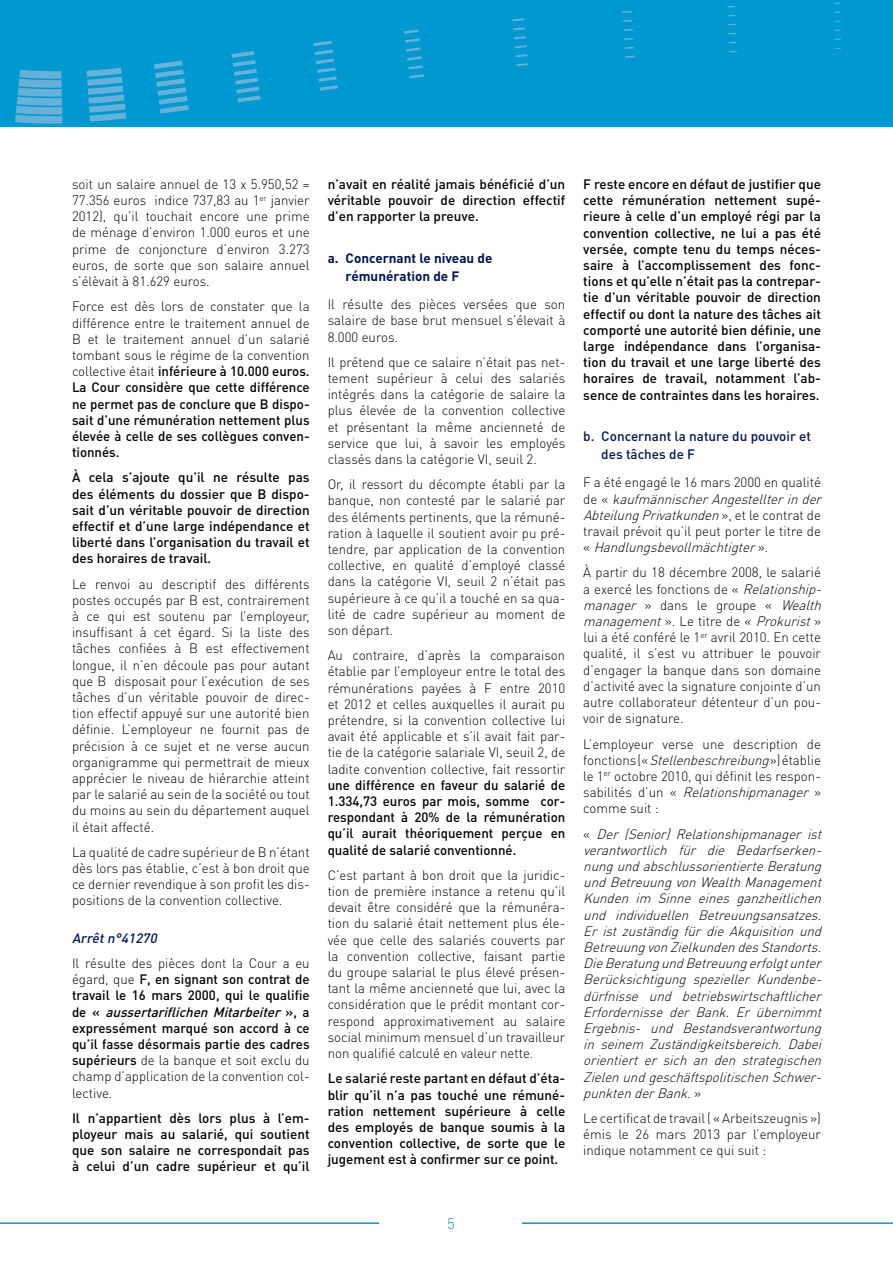
<style>
.page{position:relative;width:893px;height:1263px;background:#fff}
.page>*{position:absolute;margin:0;border:0;box-sizing:border-box;transform-origin:0 0}
.t1{font:300 15px "DIN Pro";color:#0098d1}
.t2{font:300 13.5px/16.2px "DIN Pro";color:#000;text-align:justify}
.t3{font:500 13.5px/16.2px "DIN Pro";color:#000;text-align:justify}
.t4{font:italic 300 13.5px/16.2px "DIN Pro";color:#000;text-align:justify}
.t5{font:500 13.5px/18px "DIN Pro";color:#001552}
.t6{font:700 13.5px/18px "DIN Pro";color:#001552}
.t7{font:italic 500 13.5px "DIN Pro";color:#001552}
.s1{font-weight:300}
.s2{font-style:italic}
.s3{font-style:normal}
</style>
<div class="page">
<hr style="left:0;top:1222px;width:893px;height:2px;background:#0098d1">
<div style="left:380px;top:1217px;width:142px;height:46px;background:#fff"></div>
<hr style="left:0;top:0;width:1px;height:126px;background:#0098d1">
<div style="left:1px;top:0;width:892px;height:126px;background:#0098d1"></div>
<svg style="left:512px;top:18px;width:13px;height:3px"></svg>
<svg style="left:622px;top:11px;width:10px;height:2px"></svg>
<svg style="left:513px;top:27px;width:12px;height:3px"></svg>
<svg style="left:623px;top:20px;width:10px;height:2px"></svg>
<svg style="left:514px;top:36px;width:12px;height:3px"></svg>
<svg style="left:623px;top:29px;width:10px;height:2px"></svg>
<svg style="left:515px;top:45px;width:12px;height:3px"></svg>
<svg style="left:624px;top:38px;width:10px;height:2px"></svg>
<svg style="left:516px;top:54px;width:12px;height:3px"></svg>
<svg style="left:625px;top:47px;width:9px;height:2px"></svg>
<svg style="left:15px;top:70px;width:48px;height:54px"></svg>
<svg style="left:87px;top:68px;width:40px;height:54px"></svg>
<svg style="left:154px;top:60px;width:35px;height:54px"></svg>
<svg style="left:231px;top:51px;width:30px;height:51px"></svg>
<svg style="left:313px;top:41px;width:25px;height:50px"></svg>
<svg style="left:404px;top:29px;width:20px;height:49px"></svg>
<svg style="left:516px;top:63px;width:13px;height:3px"></svg>
<svg style="left:625px;top:56px;width:10px;height:2px"></svg>
<p class="t2" style="left:72px;top:175px;width:239px">soit un salaire annuel de 13 x 5.950,52 = 77.356 euros indice 737,83 au 1<sup>er</sup> janvier 2012), qu’il touchait encore une prime de ménage d’environ 1.000 euros et une prime de conjoncture d’environ 3.273 euros, de sorte que son salaire annuel s’élèvait à 81.629 euros.</p>
<p class="t3" style="left:72px;top:298px;width:239px"><span class="s1">Force est dès lors de constater que la différence entre le traitement annuel de B et le traitement annuel d’un salarié tombant sous le régime de la convention collective était</span> inférieure à 10.000 euros.<br>La Cour considère que cette différence ne permet pas de conclure que B dispo&shy;sait d’une rémunération nettement plus élevée à celle de ses collègues conven&shy;tionnés.</p>
<p class="t3" style="left:72px;top:469px;width:239px">À cela s’ajoute qu’il ne résulte pas des éléments du dossier que B dispo&shy;sait d’un véritable pouvoir de direction effectif et d’une large indépendance et liberté dans l’organisation du travail et des horaires de travail.</p>
<p class="t2" style="left:72px;top:575px;width:239px">Le renvoi au descriptif des différents postes occupés par B est, contrairement à ce qui est soutenu par l’employeur, insuffisant à cet égard. Si la liste des tâches confiées à B est effectivement longue, il n’en découle pas pour autant que B disposait pour l’exécution de ses tâches d’un véritable pouvoir de direc&shy;tion effectif appuyé sur une autorité bien définie. L’employeur ne fournit pas de précision à ce sujet et ne verse aucun organigramme qui permettrait de mieux apprécier le niveau de hiérarchie atteint par le salarié au sein de la société ou tout du moins au sein du département auquel il était affecté.</p>
<p class="t2" style="left:72px;top:843px;width:239px">La qualité de cadre supérieur de B n’étant dès lors pas établie, c’est à bon droit que ce dernier revendique à son profit les dis&shy;positions de la convention collective.</p>
<p class="t7" style="left:72px;top:929px;width:90px">Arrêtn°41270</p>
<p class="t3" style="left:72px;top:954px;width:239px"><span class="s1">Il résulte des pièces dont la Cour a eu égard, que</span> F, en signant son contrat de travail le 16 mars 2000, qui le qualifie d e « <span class="s2">aussertariflichen Mitarbeiter</span> » , a expressément marqué son accord à ce qu’il fasse désormais partie des cadres supérieurs <span class="s1">de la banque et soit exclu du champ d’application de la convention col&shy;lective.</span></p>
<p class="t3" style="left:72px;top:1109px;width:239px">Il n’appartient dès lors plus à l’em&shy;ployeur mais au salarié, qui soutient que son salaire ne correspondait pas à celui d’un cadre supérieur et qu’il</p>
<p class="t3" style="left:328px;top:175px;width:239px">n’avait en réalité jamais bénéficié d’un véritable pouvoir de direction effectif d’en rapporter la preuve.</p>
<p class="t6" style="left:346px;top:249px;width:148px;text-indent:-18px">a. Concernant le niveau de rémunération de F</p>
<p class="t2" style="left:328px;top:296px;width:239px">Il résulte des pièces versées que son salaire de base brut mensuel s’élevait à 8.000 euros.</p>
<p class="t2" style="left:328px;top:353px;width:239px">Il prétend que ce salaire n’était pas net&shy;tement supérieur à celui des salariés intégrés dans la catégorie de salaire la plus élevée de la convention collective et présentant la même ancienneté de service que lui, à savoir les employés classés dans la catégorie VI, seuil 2.</p>
<p class="t2" style="left:328px;top:476px;width:239px">Or, il ressort du décompte établi par la banque, non contesté par le salarié par des éléments pertinents, que la rémuné&shy;ration à laquelle il soutient avoir pu pré&shy;tendre, par application de la convention collective, en qualité d’employé classé dans la catégorie VI, seuil 2 n’était pas supérieure à ce qu’il a touché en sa qua&shy;lité de cadre supérieur au moment de son départ.</p>
<p class="t2" style="left:328px;top:647px;width:239px">Au contraire, d’après la comparaison établie par l’employeur entre le total des rémunérations payées à F entre 2010 et 2012 et celles auxquelles il aurait pu prétendre, si la convention collective lui avait été applicable et s’il avait fait par&shy;tie de la catégorie salariale VI, seuil 2, de ladite convention collective, fait ressortir</p>
<p class="t3" style="left:328px;top:776px;width:239px">une différence en faveur du salarié de 1.334,73 euros par mois, somme cor&shy;respondant à 20% de la rémunération qu’il aurait théoriquement perçue en qualité de salarié conventionné.</p>
<p class="t2" style="left:328px;top:866px;width:239px">C’est partant à bon droit que la juridic&shy;tion de première instance a retenu qu’il devait être considéré que la rémunéra&shy;tion du salarié était nettement plus éle&shy;vée que celle des salariés couverts par la convention collective, faisant partie du groupe salarial le plus élevé présen&shy;tant la même ancienneté que lui, avec la considération que le prédit montant cor&shy;respond approximativement au salaire social minimum mensuel d’un travailleur non qualifié calculé en valeur nette.</p>
<p class="t3" style="left:328px;top:1070px;width:239px">Le salarié reste partant en défaut d’éta&shy;blir qu’il n’a pas touché une rémuné&shy;ration nettement supérieure à celle des employés de banque soumis à la convention collective, de sorte que le jugement est à confirmer sur ce point.</p>
<p class="t1" style="left:447px;top:1213px;width:9px">5</p>
<p class="t3" style="left:583px;top:175px;width:239px">F reste encore en défaut de justifier que cette rémunération nettement supé&shy;rieure à celle d’un employé régi par la convention collective, ne lui a pas été versée, compte tenu du temps néces&shy;saire à l’accomplissement des fonc&shy;tions et qu’elle n’était pas la contrepar&shy;tie d’un véritable pouvoir de direction effectif ou dont la nature des tâches ait comporté une autorité bien définie, une large indépendance dans l’organisa&shy;tion du travail et une large liberté des horaires de travail, notamment l’ab&shy;sence de contraintes dans les horaires.</p>
<p class="t5" style="left:601px;top:427px;width:211px;text-indent:-18px">b. Concernant la nature du pouvoir et des tâches de F</p>
<p class="t2" style="left:583px;top:474px;width:244px;text-align:left">F a été engagé le 16 mars 2000 en qualité d e « <span class="s2">kaufmännischerAngestellterinder AbteilungPrivatkunden</span>» , e t l e c o n t ra t d e travail prévoit qu’il peut porter le titre de « <span class="s2">Handlungsbevollmächtigter</span>» .</p>
<p class="t2" style="left:583px;top:564px;width:244px;text-align:left">À partir du 18 décembre 2008, le salarié a exercé les fonctions de « <span class="s2">Relationship&shy;manager</span> » d a n s le g ro u p e « <span class="s2">Wealth management</span>» . L e t i t re d e « <span class="s2">Prokurist</span>» lui a été conféré le 1<sup>er</sup> avril 2010. En cette qualité, il s’est vu attribuer le pouvoir d’engager la banque dans son domaine d’activité avec la signature conjointe d’un autre collaborateur détenteur d’un pou&shy;voir de signature.</p>
<p class="t2" style="left:583px;top:735px;width:239px">L’employeur verse une description de fo n c t i o n s ( « <span class="s2">Stellenbeschreibung</span>» ) é t a b l i e le 1<sup>er</sup> octobre 2010, qui définit les respon&shy;s a b i l i t é s d ’ u n « <span class="s2">Relationshipmanager</span> » comme suit :</p>
<p class="t4" style="left:583px;top:825px;width:244px"><span class="s3">«</span> Der (Senior) Relationshipmanager ist verantwortlich für die Bedarfserken&shy;nungundabschlussorientierteBeratung undBetreuungvonWealthManagement Kunden im Sinne eines ganzheitlichen und individuellen Betreuungsansatzes.<br>Er ist zuständig für die Akquisition und BetreuungvonZielkundendesStandorts.<br>DieBeratungundBetreuungerfolgtunter Berücksichtigung spezieller Kundenbe&shy;dürfnisse und betriebswirtschaftlicher Erfordernisse der Bank. Er übernimmt Ergebnis- und Bestandsverantwortung in seinem Zuständigkeitsbereich. Dabei orientiert er sich an den strategischen ZielenundgeschäftspolitischenSchwer&shy;punktenderBank.<span class="s3">»</span></p>
<p class="t2" style="left:583px;top:1109px;width:239px">Le certificat de travail ( « Arbeitszeugnis ») émis le 26 mars 2013 par l’employeur indique notamment ce qui suit :</p>
</div>
